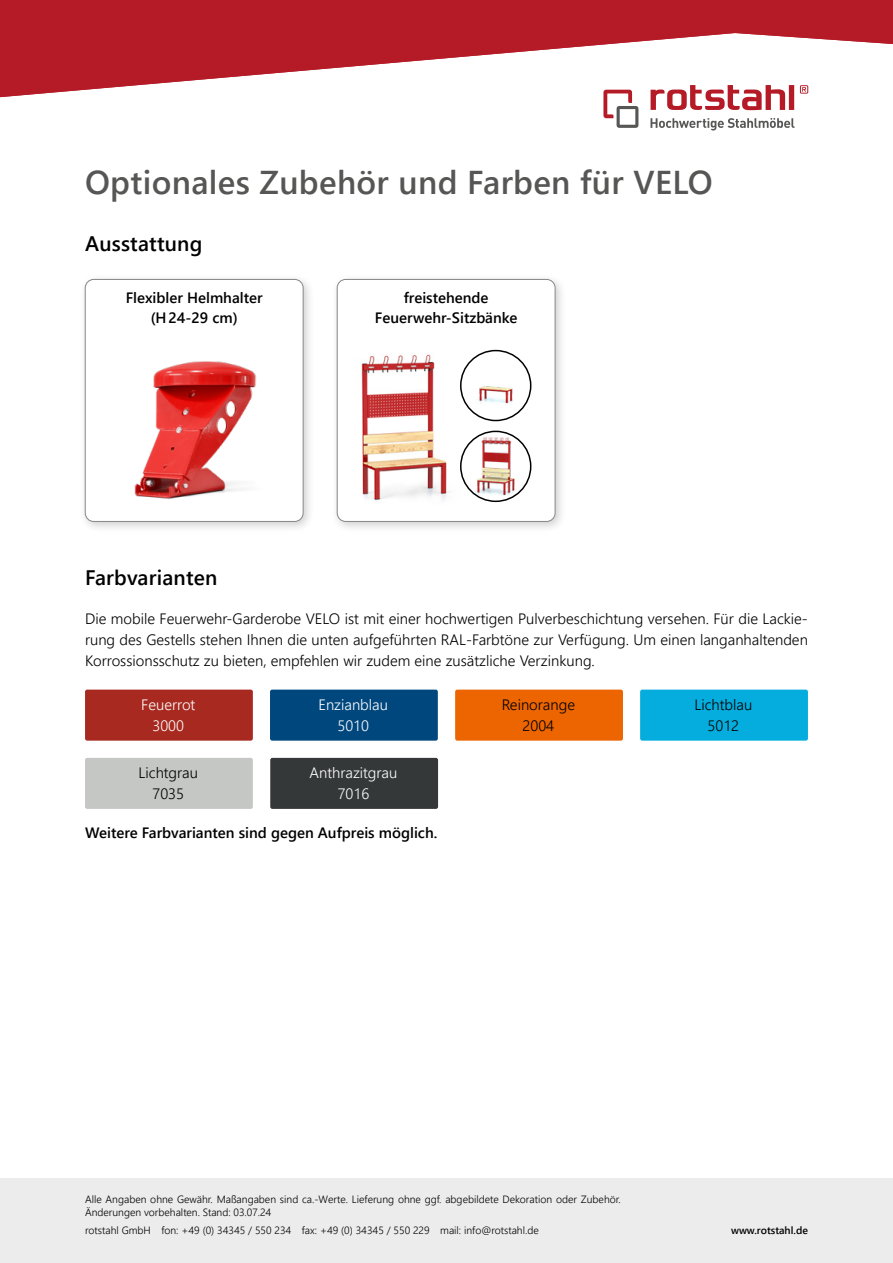
<style>
.page{position:relative;width:893px;height:1263px;background:#fff}
.page>*{position:absolute;margin:0;border:0;box-sizing:border-box;transform-origin:0 0}
.t1{font:600 33px "Segoe UI";letter-spacing:.01em;color:#565655}
.t2{font:600 21px "Segoe UI";letter-spacing:.01em;color:#000}
.t3{font:300 15px/21px "Segoe UI";color:#000;text-align:center}
.t4{font:600 15px/19.5px "Segoe UI";color:#000;text-align:center}
.t5{font:300 15px/21px "Segoe UI";color:#fff;text-align:center}
.t6{font:300 10.5px/13.5px "Segoe UI";color:#000}
.t7{font:600 10.5px "Segoe UI";color:#000}
</style>
<div class="page">
<div style="left:331px;top:273px;width:236px;height:260px;background:#000;opacity:.2"></div>
<div style="left:337px;top:279px;width:218px;height:242px;background:#fff;border-radius:9px"></div>
<div style="left:337px;top:279px;width:218px;height:243px;border:1px solid #868786;border-radius:9px"></div>
<img style="left:361px;top:349px;width:144px;height:154px">
<img style="left:465px;top:351px;width:66px;height:55px">
<div style="left:460px;top:350px;width:71px;height:71px;border:2px solid #000;border-radius:50%"></div>
<img style="left:463px;top:431px;width:68px;height:66px">
<div style="left:460px;top:431px;width:71px;height:71px;border:2px solid #000;border-radius:50%"></div>
<div style="left:270px;top:690px;width:168px;height:51px;background:#00477e;border-radius:2px"></div>
<div style="left:85px;top:690px;width:168px;height:51px;background:#a72920;border-radius:2px"></div>
<div style="left:85px;top:758px;width:168px;height:51px;background:#c5c7c4;border-radius:2px"></div>
<div style="left:640px;top:690px;width:168px;height:51px;background:#04addd;border-radius:2px"></div>
<div style="left:455px;top:690px;width:168px;height:51px;background:#ec6500;border-radius:2px"></div>
<div style="left:270px;top:758px;width:168px;height:51px;background:#353839;border-radius:2px"></div>
<div style="left:79px;top:273px;width:236px;height:260px;background:#000;opacity:.2"></div>
<div style="left:85px;top:279px;width:218px;height:242px;background:#fff;border-radius:9px"></div>
<div style="left:85px;top:279px;width:218px;height:243px;border:1px solid #868786;border-radius:9px"></div>
<img style="left:134px;top:361px;width:122px;height:138px">
<div style="left:0;top:1178px;width:893px;height:85px;background:#ececec"></div>
<svg style="left:0;top:0;width:893px;height:131px"></svg>
<h1 class="t1" style="left:85px;top:151px;width:629px">Optionales Zubehör und Farben für VELO</h1>
<h2 class="t2" style="left:85px;top:224px;width:119px">Ausstattung</h2>
<p class="t4" style="left:126px;top:287px;width:138px">Flexibler Helmhalter (H24-29 cm)</p>
<p class="t4" style="left:375px;top:287px;width:144px">freistehende<br>Feuerwehr-Sitzbänke</p>
<h2 class="t2" style="left:85px;top:557px;width:134px">Farbvarianten</h2>
<p class="t3" style="left:85px;top:607px;width:724px;text-align:justify">Die mobile Feuerwehr-Garderobe VELO ist mit einer hochwertigen Pulverbeschichtung versehen. Für die Lackie&shy;rung des Gestells stehen Ihnen die unten aufgeführten RAL-Farbtöne zur Verfügung. Um einen langanhaltenden Korrossionsschutz zu bieten, empfehlen wir zudem eine zusätzliche Verzinkung.</p>
<p class="t5" style="left:141px;top:693px;width:56px">Feuerrot<br>3000</p>
<p class="t3" style="left:139px;top:761px;width:61px">Lichtgrau<br>7035</p>
<p class="t5" style="left:318px;top:693px;width:71px">Enzianblau<br>5010</p>
<p class="t5" style="left:310px;top:761px;width:89px">Anthrazitgrau<br>7016</p>
<p class="t4" style="left:85px;top:822px;width:354px">Weitere Farbvarianten sind gegen Aufpreis möglich.</p>
<p class="t3" style="left:502px;top:693px;width:75px">Reinorange<br>2004</p>
<p class="t3" style="left:694px;top:693px;width:59px">Lichtblau<br>5012</p>
<p class="t6" style="left:85px;top:1191px;width:537px">Alle Angaben ohne Gewähr. Maßangaben sind ca.-Werte. Lieferung ohne ggf. abgebildete Dekoration oder Zubehör.<br>Änderungen vorbehalten. Stand: 03.07.24</p>
<p class="t6" style="left:85px;top:1222px;width:455px">rotstahl GmbH fon: +49 (0) 34345 / 550 234 fax: +49 (0) 34345 / 550 229 mail: info@rotstahl.de</p>
<p class="t7" style="left:731px;top:1220px;width:78px">www.rotstahl.de</p>
</div>
